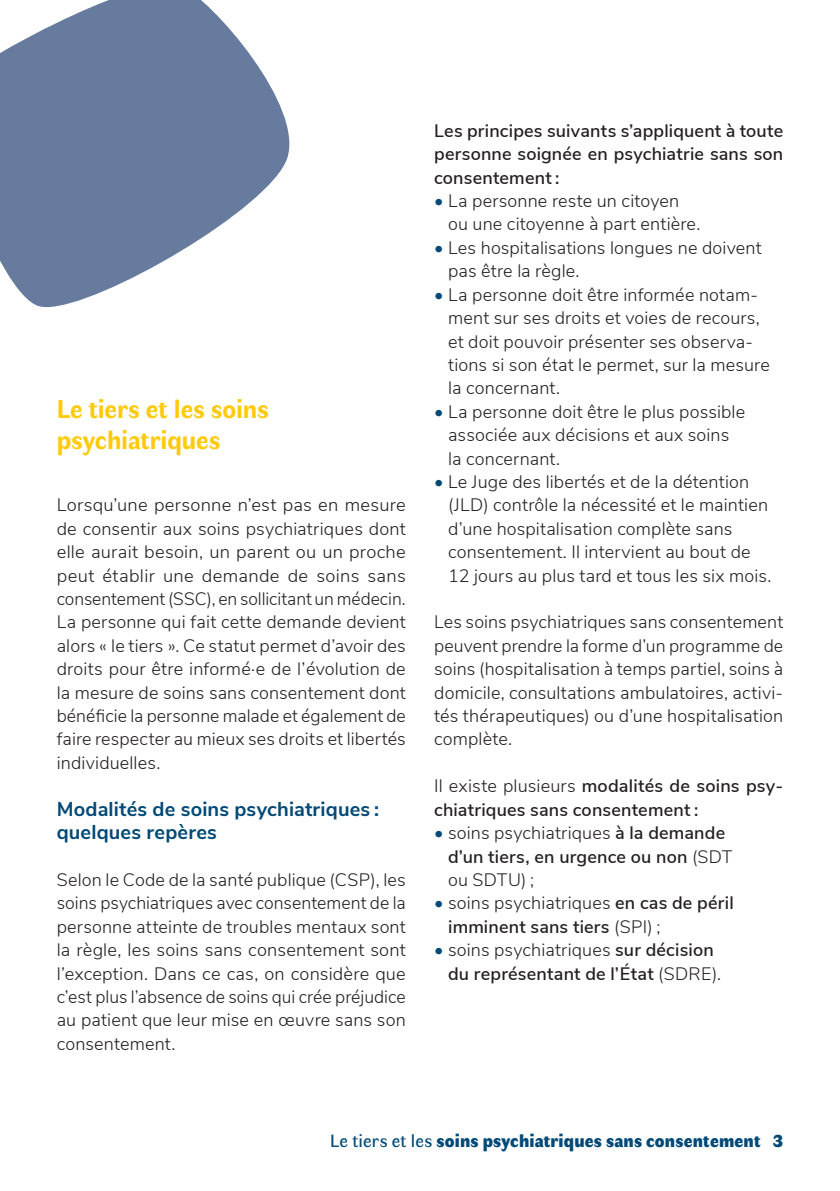
<style>
.page{position:relative;width:840px;height:1191px;background:#fff}
.page>*{position:absolute;margin:0;border:0;box-sizing:border-box;transform-origin:0 0}
.t1{font:700 26px/31.2px "Faune Text";letter-spacing:-.005em;color:#feca0a}
.t2{font:700 20px/23.4px "Nunito Sans";letter-spacing:.01em;color:#014976}
.t3{font:300 18px/23.4px "Nunito Sans";letter-spacing:.01em;color:#231f20}
.t4{font:600 18px/23.4px "Nunito Sans";letter-spacing:.01em;color:#231f20}
.t5{font:900 18px "Faune Display";letter-spacing:.01em;color:#014976}
.s1{color:#014976}
.s2{font-weight:300}
.s3{font-weight:300;color:#014976}
.s4{font-family:"Faune Text";font-weight:400}
</style>
<div class="page">
<svg style="left:0;top:0;width:290px;height:307px;fill:#667b9d"></svg>
<h1 class="t1" style="left:57px;top:392px;width:213px">Le tiers et les soins psychiatriques</h1>
<p class="t3" style="left:57px;top:492px;width:350px;text-align:justify">Lorsqu’une personne n’est pas en mesure de consentir aux soins psychiatriques dont elle aurait besoin, un parent ou un proche peut établir une demande de soins sans consentement (SSC), en sollicitant un médecin.<br>La personne qui fait cette demande devient alors « le tiers ». Ce statut permet d’avoir des droits pour être informé·e de l’évolution de la mesure de soins sans consentement dont bénéficie la personne malade et également de faire respecter au mieux ses droits et libertés individuelles.</p>
<p class="t2" style="left:57px;top:796px;width:324px">Modalités de soins psychiatriques : quelques repères</p>
<p class="t3" style="left:57px;top:867px;width:350px;text-align:justify">Selon le Code de la santé publique (CSP), les soins psychiatriques avec consentement de la personne atteinte de troubles mentaux sont la règle, les soins sans consentement sont l’exception. Dans ce cas, on considère que c’est plus l’absence de soins qui crée préjudice au patient que leur mise en œuvre sans son consentement.</p>
<p class="t4" style="left:434px;top:118px;width:350px;text-align:justify">Les principes suivants s’appliquent à toute personne soignée en psychiatrie sans son consentement :</p>
<p class="t3" style="left:448px;top:188px;width:253px;text-indent:-14px"><span class="s1">•</span> La personne reste un citoyen ou une citoyenne à part entière.</p>
<p class="t3" style="left:448px;top:235px;width:315px;text-indent:-14px"><span class="s1">•</span> Les hospitalisations longues ne doivent pas être la règle.</p>
<p class="t3" style="left:448px;top:282px;width:323px;text-indent:-14px"><span class="s1">•</span> La personne doit être informée notam&shy;ment sur ses droits et voies de recours, et doit pouvoir présenter ses observa&shy;tions si son état le permet, sur la mesure la concernant.</p>
<p class="t3" style="left:448px;top:399px;width:298px;text-indent:-14px"><span class="s1">•</span> La personne doit être le plus possible associée aux décisions et aux soins la concernant.</p>
<p class="t3" style="left:448px;top:469px;width:324px;text-indent:-14px"><span class="s1">•</span> Le Juge des libertés et de la détention (JLD) contrôle la nécessité et le maintien d’une hospitalisation complète sans consentement. Il intervient au bout de 12 jours au plus tard et tous les six mois.</p>
<p class="t3" style="left:434px;top:609px;width:350px;text-align:justify">Les soins psychiatriques sans consentement peuvent prendre la forme d’un programme de soins (hospitalisation à temps partiel, soins à domicile, consultations ambulatoires, activi&shy;tés thérapeutiques) ou d’une hospitalisation complète.</p>
<p class="t4" style="left:434px;top:773px;width:350px"><span class="s2">Il existe plusieurs</span> modalités de soins psy&shy;chiatriques sans consentement :</p>
<p class="t4" style="left:448px;top:820px;width:285px;text-indent:-14px"><span class="s3">•</span> <span class="s2">soins psychiatriques</span> à la demande d’un tiers, en urgence ou non <span class="s2">(SDT ou SDTU) ;</span></p>
<p class="t4" style="left:448px;top:890px;width:287px;text-indent:-14px"><span class="s3">•</span> <span class="s2">soins psychiatriques</span> en cas de péril imminent sans tiers <span class="s2">(SPI) ;</span></p>
<p class="t4" style="left:448px;top:937px;width:274px;text-indent:-14px"><span class="s3">•</span> <span class="s2">soins psychiatriques</span> sur décision du représentant de l’État <span class="s2">(SDRE).</span></p>
<p class="t5" style="left:330px;top:1127px;width:454px"><span class="s4">Le tiers et les</span> soins psychiatriques sans consentement 3</p>
</div>
